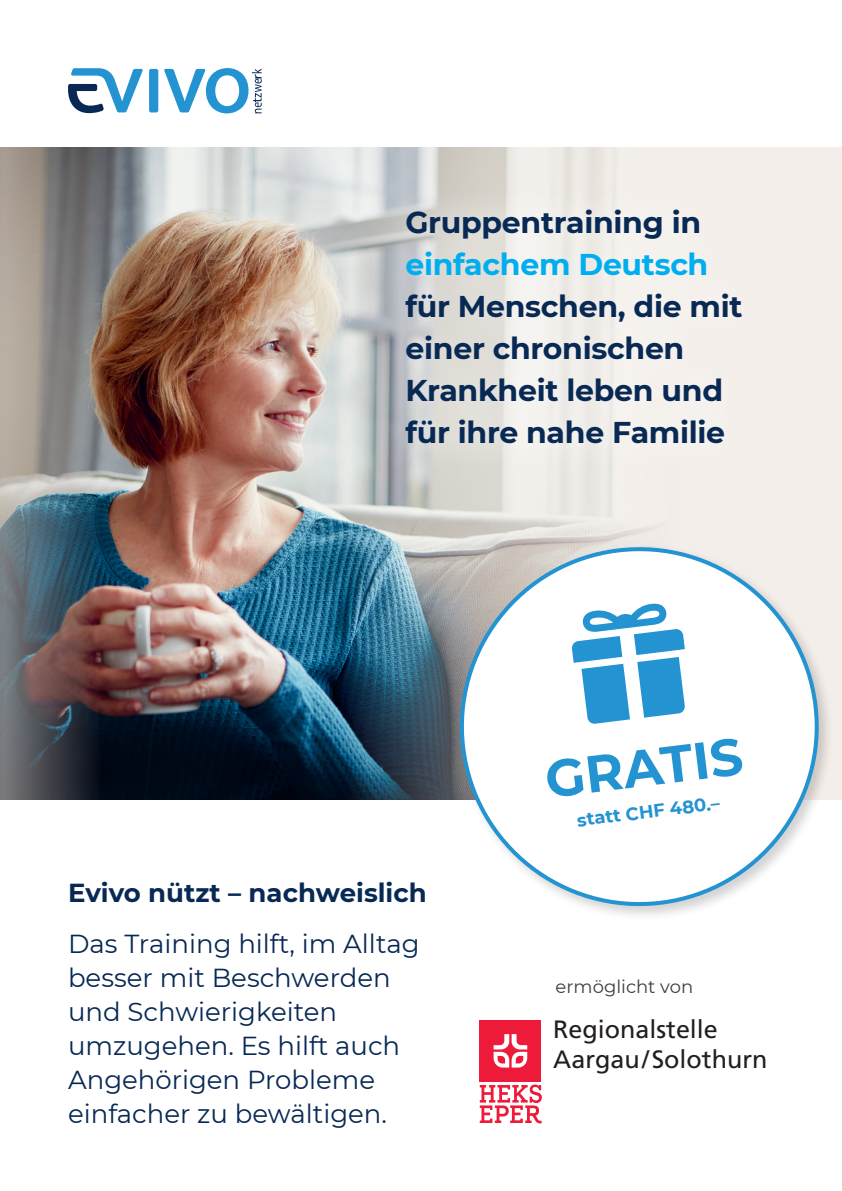
<style>
.page{position:relative;width:842px;height:1191px;background:#fff}
.page>*{position:absolute;margin:0;border:0;box-sizing:border-box;transform-origin:0 0}
.t1{font:700 52px "Montserrat";color:#2393d1}
.t2{font:700 30px/42px "Montserrat";letter-spacing:-.01em;color:#082954}
.t3{font:26px/34px "Montserrat";color:#082954}
.t4{font:700 26px "Montserrat";color:#082954}
.t5{font:25px/30.2px "Frutiger LT Com";color:#231f20}
.t6{font:18px "Montserrat";color:#3e3e3f}
.t7{font:700 18px "Montserrat";color:#2393d1}
.s1{color:#00aeef}
</style>
<div class="page">
<img style="left:102px;top:147px;width:243px;height:652px">
<svg style="left:345px;top:147px;width:497px;height:652px;background:#bcc4c6"></svg>
<img style="left:0;top:147px;width:102px;height:652px">
<svg style="left:149px;top:69px;width:9px;height:43px"></svg>
<svg style="left:164px;top:68px;width:98px;height:45px"></svg>
<svg style="left:68px;top:68px;width:75px;height:45px"></svg>
<svg style="left:376px;top:181px;width:394px;height:293px;background:#e7e5e1"></svg>
<div style="left:480px;top:1020px;width:61px;height:61px;background:#ed1a3a"></div>
<svg style="left:494px;top:1034px;width:33px;height:33px"></svg>
<svg style="left:480px;top:1084px;width:62px;height:39px"></svg>
<div style="left:456px;top:544px;width:378px;height:377px;background:#231f20;opacity:.2"></div>
<svg style="left:451px;top:538px;width:376px;height:376px"></svg>
<svg style="left:567px;top:599px;width:125px;height:126px"></svg>
<p class="t2" style="left:405px;top:200px;width:339px">Gruppentraining in <span class="s1">einfachem Deutsch </span>für Menschen, die mit einer chronischen</p>
<p class="t2" style="left:405px;top:368px;width:319px">Krankheit leben und</p>
<p class="t2" style="left:405px;top:410px;width:321px">für ihre nahe Familie</p>
<p class="t4" style="left:68px;top:874px;width:360px">Evivo nützt – nachweislich</p>
<p class="t3" style="left:68px;top:925px;width:353px">Das Training hilft, im Alltag besser mit Beschwerden und Schwierigkeiten umzugehen. Es hilft auch<br>Angehörigen Probleme einfacher zu bewältigen.</p>
<p class="t1" style="left:541px;top:742px;width:200px;rotate:-7deg">GRATIS</p>
<p class="t7" style="left:575px;top:807px;width:145px;rotate:-7deg">statt CHF 480.–</p>
<p class="t6" style="left:556px;top:973px;width:139px">ermöglicht von</p>
<p class="t5" style="left:553px;top:1014px;width:216px">Regionalstelle<br>Aargau/Solothurn</p>
</div>
